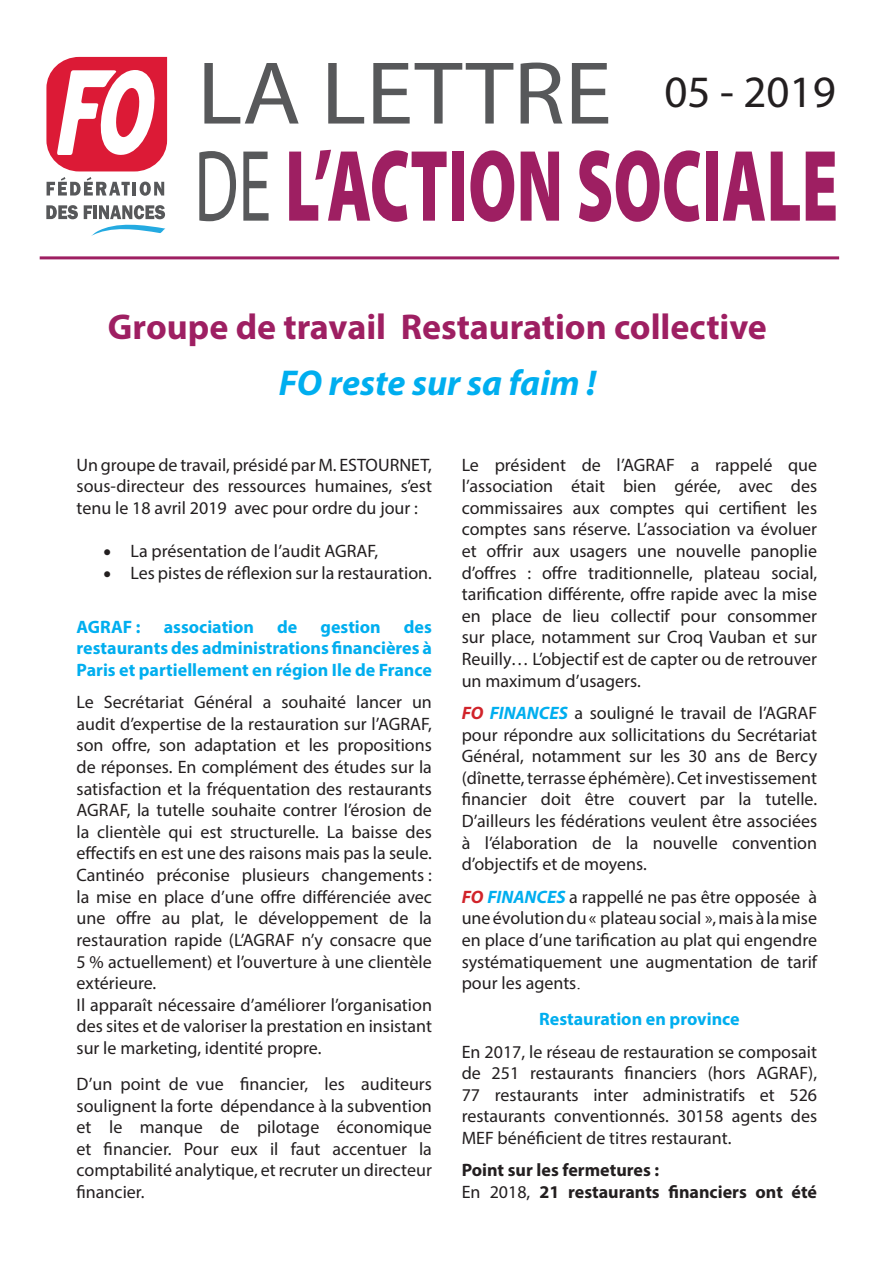
<style>
.page{position:relative;width:893px;height:1263px;background:#fff}
.page>*{position:absolute;margin:0;border:0;box-sizing:border-box;transform-origin:0 0}
.t1{font:45px "Myriad Pro";color:#231f20}
.t2{font:700 36px "Myriad Pro";color:#9e1f62}
.t3{font:italic 700 36px "Myriad Pro";color:#00aeef}
.t4{font:18px/21.6px "Myriad Pro";color:#231f20;text-align:justify}
.t5{font:700 18px/21.6px "Myriad Pro";color:#00aeef;text-align:justify}
.t6{font:700 18px "Myriad Pro";color:#231f20}
.s1{font-weight:700;font-style:italic;color:#d1232a}
.s2{font-weight:700;font-style:italic;color:#00aeef}
.s3{font-family:"Times New Roman"}
.s4{font-weight:400}
</style>
<div class="page">
<svg style="left:204px;top:63px;width:95px;height:61px"></svg>
<svg style="left:328px;top:63px;width:36px;height:61px"></svg>
<svg style="left:373px;top:63px;width:140px;height:61px"></svg>
<svg style="left:521px;top:63px;width:41px;height:61px"></svg>
<svg style="left:572px;top:63px;width:36px;height:61px"></svg>
<svg style="left:199px;top:151px;width:37px;height:70px"></svg>
<svg style="left:243px;top:152px;width:26px;height:69px"></svg>
<svg style="left:289px;top:150px;width:158px;height:72px"></svg>
<div style="left:452px;top:152px;width:12px;height:69px;background:#9e1f62"></div>
<svg style="left:470px;top:150px;width:44px;height:72px"></svg>
<svg style="left:521px;top:152px;width:38px;height:69px"></svg>
<svg style="left:579px;top:150px;width:121px;height:72px"></svg>
<div style="left:706px;top:152px;width:12px;height:69px;background:#9e1f62"></div>
<svg style="left:723px;top:152px;width:42px;height:69px"></svg>
<svg style="left:771px;top:152px;width:29px;height:69px"></svg>
<svg style="left:806px;top:152px;width:30px;height:69px"></svg>
<hr style="left:40px;top:256px;width:799px;height:3px;background:#9e1f62">
<svg style="left:46px;top:57px;width:121px;height:114px"></svg>
<svg style="left:47px;top:177px;width:83px;height:19px"></svg>
<hr style="left:133px;top:182px;width:3px;height:14px;background:#57585a">
<svg style="left:140px;top:182px;width:24px;height:14px"></svg>
<svg style="left:46px;top:205px;width:32px;height:14px"></svg>
<svg style="left:84px;top:205px;width:82px;height:31px"></svg>
<p class="t1" style="left:664px;top:64px;width:173px">05 - 2019</p>
<p class="t2" style="left:108px;top:303px;width:660px">Groupe de travail Restauration collective</p>
<p class="t3" style="left:279px;top:359px;width:319px">FO reste sur sa faim !</p>
<p class="t4" style="left:77px;top:453px;width:357px">Un groupe de travail, présidé par M. ESTOURNET, sous-directeur des ressources humaines, s’est tenu le 18 avril 2019 avec pour ordre du jour :</p>
<p class="t4" style="left:104px;top:540px;width:276px">• La présentation de l’audit AGRAF,</p>
<p class="t4" style="left:104px;top:561px;width:330px">• Les pistes de réflexion sur la restauration.</p>
<p class="t5" style="left:77px;top:615px;width:66px">AGRAF :</p>
<p class="t5" style="left:164px;top:615px;width:92px">association</p>
<p class="t5" style="left:277px;top:615px;width:22px">de</p>
<p class="t5" style="left:320px;top:615px;width:62px">gestion</p>
<p class="t5" style="left:77px;top:615px;width:357px;text-indent:327px">des restaurants des administrations financières à Paris et partiellement en région Ile de France</p>
<p class="t4" style="left:77px;top:691px;width:357px">Le Secrétariat Général a souhaité lancer un audit d’expertise de la restauration sur l’AGRAF, son offre, son adaptation et les propositions de réponses. En complément des études sur la satisfaction et la fréquentation des restaurants AGRAF, la tutelle souhaite contrer l’érosion de la clientèle qui est structurelle. La baisse des effectifs en est une des raisons mais pas la seule.</p>
<p class="t4" style="left:77px;top:864px;width:357px">Cantinéo préconise plusieurs changements : la mise en place d’une offre différenciée avec une offre au plat, le développement de la restauration rapide (L’AGRAF n’y consacre que 5 % actuellement) et l’ouverture à une clientèle extérieure.</p>
<p class="t4" style="left:77px;top:993px;width:357px">Il apparaît nécessaire d’améliorer l’organisation des sites et de valoriser la prestation en insistant sur le marketing, identité propre.</p>
<p class="t4" style="left:77px;top:1073px;width:357px">D’un point de vue financier, les auditeurs soulignent la forte dépendance à la subvention et le manque de pilotage économique et financier. Pour eux il faut accentuer la comptabilité analytique, et recruter un directeur financier.</p>
<p class="t4" style="left:462px;top:453px;width:357px">Le président de l’AGRAF a rappelé que l’association était bien gérée, avec des commissaires aux comptes qui certifient les comptes sans réserve. L’association va évoluer et offrir aux usagers une nouvelle panoplie d’offres : offre traditionnelle, plateau social, tarification différente, offre rapide avec la mise en place de lieu collectif pour consommer sur place, notamment sur Croq Vauban et sur Reuilly… L’objectif est de capter ou de retrouver un maximum d’usagers.</p>
<p class="t4" style="left:462px;top:702px;width:357px"><span class="s1">FO</span> <span class="s2">FINANCES</span> a souligné le travail de l’AGRAF pour répondre aux sollicitations du Secrétariat Général, notamment sur les 30 ans de Bercy (dînette, terrasse éphémère). Cet investissement financier doit être couvert par la tutelle.<br>D’ailleurs les fédérations veulent être associées à l’élaboration de la nouvelle convention d’objectifs et de moyens.</p>
<p class="t4" style="left:462px;top:885px;width:357px"><span class="s1">FO</span> <span class="s2">FINANCES</span> a rappellé ne pas être opposée à une évolution du « plateau social », mais à la mise en place d’une tarification au plat qui engendre systématiquement une augmentation de tarif pour les agents<span class="s3">.</span></p>
<p class="t5" style="left:539px;top:1008px;width:202px">Restauration en province</p>
<p class="t4" style="left:462px;top:1040px;width:357px">En 2017, le réseau de restauration se composait de 251 restaurants financiers (hors AGRAF), 77 restaurants inter administratifs et 526 restaurants conventionnés. 30158 agents des MEF bénéficient de titres restaurant.</p>
<p class="t6" style="left:462px;top:1158px;width:199px">Point sur les fermetures :</p>
<p class="t6" style="left:462px;top:1180px;width:357px"><span class="s4">En 2018,</span> 21 restaurants financiers ont été</p>
</div>
